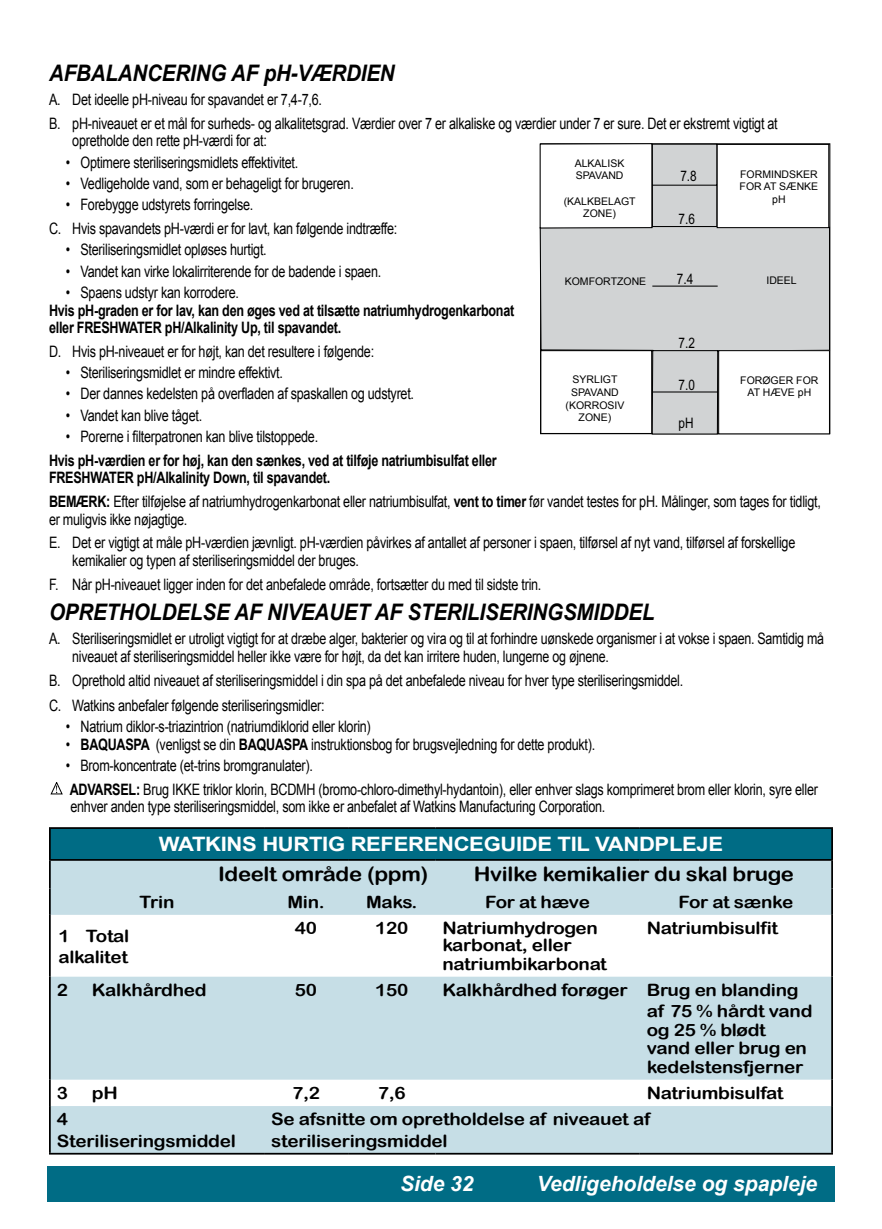
<style>
.page{position:relative;width:882px;height:1229px;background:#fff}
.page>*{position:absolute;margin:0;border:0;box-sizing:border-box;transform-origin:0 0}
.t1{font:italic 700 22.75px "Arial";letter-spacing:-.005em;color:#000;scale:.9 1}
.t2{font:italic 700 21px "Arial";color:#fff}
.t3{font:19.78px "Arial Rounded MT Bold";letter-spacing:-.015em;color:#000;scale:1.11 1}
.t4{font:700 19.78px "Arial";letter-spacing:-.015em;color:#fff;scale:1.11 1}
.t5{font:16.97px/21.2px "Arial Rounded MT Bold";letter-spacing:-.015em;color:#000;scale:1.11 1}
.t6{font:15.75px/23.8px "Arial";letter-spacing:-.02em;color:#000;scale:.8 1}
.t7{font:700 15.75px/17.5px "Arial";letter-spacing:-.02em;color:#000;scale:.8 1}
.t8{font:14.53px "Arial Narrow";color:#000}
.t9{font:10.5px/12.6px "Arial";color:#000;text-align:center}
.s1{font-weight:700}
</style>
<div class="page">
<div style="left:47px;top:1166px;width:788px;height:35px;background:#006c85"></div>
<div style="left:540px;top:143px;width:290px;height:291px;background:#d1d3d4"></div>
<div style="left:540px;top:144px;width:112px;height:84px;background:#fff"></div>
<div style="left:540px;top:143px;width:112px;height:85px;border:1px solid #000"></div>
<div style="left:717px;top:144px;width:112px;height:84px;background:#fff"></div>
<div style="left:717px;top:144px;width:112px;height:84px;border:1px solid #000"></div>
<div style="left:541px;top:351px;width:111px;height:82px;background:#fff"></div>
<div style="left:540px;top:350px;width:112px;height:84px;border:1px solid #000"></div>
<div style="left:719px;top:351px;width:110px;height:83px;background:#fff"></div>
<div style="left:718px;top:350px;width:112px;height:84px;border:1px solid #000"></div>
<svg style="left:51px;top:782px;width:12px;height:12px"></svg>
<div style="left:50px;top:828px;width:782px;height:32px;background:#006c85"></div>
<svg style="left:51px;top:860px;width:780px;height:292px;fill:#c6dee6"></svg>
<hr style="left:831px;top:829px;width:2px;height:30px;background:#000">
<hr style="left:49px;top:860px;width:2px;height:28px;background:#000">
<hr style="left:49px;top:914px;width:2px;height:62px;background:#000">
<hr style="left:49px;top:976px;width:2px;height:103px;background:#000">
<hr style="left:49px;top:1079px;width:2px;height:27px;background:#000">
<hr style="left:49px;top:1106px;width:2px;height:46px;background:#000">
<hr style="left:49px;top:1152px;width:215px;height:2px;background:#000">
<hr style="left:831px;top:1106px;width:2px;height:46px;background:#000">
<hr style="left:264px;top:1152px;width:84px;height:2px;background:#000">
<hr style="left:348px;top:1152px;width:87px;height:2px;background:#000">
<hr style="left:435px;top:1152px;width:205px;height:2px;background:#000">
<hr style="left:640px;top:1152px;width:193px;height:2px;background:#000">
<hr style="left:831px;top:860px;width:2px;height:28px;background:#000">
<hr style="left:831px;top:914px;width:2px;height:62px;background:#000">
<hr style="left:831px;top:976px;width:2px;height:103px;background:#000">
<hr style="left:831px;top:1079px;width:2px;height:27px;background:#000">
<hr style="left:49px;top:827px;width:215px;height:2px;background:#000">
<hr style="left:49px;top:829px;width:2px;height:30px;background:#000">
<hr style="left:264px;top:827px;width:84px;height:2px;background:#000">
<hr style="left:348px;top:827px;width:87px;height:2px;background:#000">
<hr style="left:435px;top:827px;width:205px;height:2px;background:#000">
<hr style="left:640px;top:827px;width:193px;height:2px;background:#000">
<hr style="left:49px;top:859px;width:215px;height:1px;background:#000">
<hr style="left:264px;top:859px;width:84px;height:1px;background:#000">
<hr style="left:348px;top:859px;width:87px;height:1px;background:#000">
<hr style="left:435px;top:859px;width:205px;height:1px;background:#000">
<hr style="left:640px;top:859px;width:193px;height:1px;background:#000">
<hr style="left:49px;top:888px;width:2px;height:26px;background:#000">
<hr style="left:831px;top:888px;width:2px;height:26px;background:#000">
<h1 class="t1" style="left:49px;top:59px;width:386px">AFBALANCERING AF pH-VÆRDIEN</h1>
<p class="t6" style="left:49px;top:88px;width:912px">A. Det ideelle pH-niveau for spavandet er 7,4-7,6.<br>B. pH-niveauet er et mål for surheds- og alkalitetsgrad. Værdier over 7 er alkaliske og værdier under 7 er sure. Det er ekstremt vigtigt at</p>
<p class="t6" style="left:72px;top:129px;width:245px">opretholde den rette pH-værdi for at:</p>
<p class="t6" style="left:66px;top:150px;width:292px">• Optimere steriliseringsmidlets effektivitet.</p>
<p class="t6" style="left:66px;top:172px;width:361px">• Vedligeholde vand, som er behageligt for brugeren.</p>
<p class="t6" style="left:49px;top:193px;width:437px;text-indent:17px">• Forebygge udstyrets forringelse.<br>C. Hvis spavandets pH-værdi er for lavt, kan følgende indtræffe:</p>
<p class="t6" style="left:66px;top:238px;width:252px">• Steriliseringsmidlet opløses hurtigt.</p>
<p class="t6" style="left:66px;top:259px;width:396px">• Vandet kan virke lokalirriterende for de badende i spaen.</p>
<p class="t6" style="left:66px;top:281px;width:218px">• Spaens udstyr kan korrodere.</p>
<p class="t7" style="left:49px;top:302px;width:583px">Hvis pH-graden er for lav, kan den øges ved at tilsætte natriumhydrogenkarbonat eller FRESHWATER pH/Alkalinity Up, til spavandet.</p>
<p class="t6" style="left:49px;top:339px;width:408px">D. Hvis pH-niveauet er for højt, kan det resultere i følgende:</p>
<p class="t6" style="left:66px;top:361px;width:273px">• Steriliseringsmidlet er mindre effektivt.</p>
<p class="t6" style="left:66px;top:382px;width:437px">• Der dannes kedelsten på overfladen af spaskallen og udstyret.</p>
<p class="t6" style="left:66px;top:403px;width:172px">• Vandet kan blive tåget.</p>
<p class="t6" style="left:66px;top:425px;width:317px">• Porerne i filterpatronen kan blive tilstoppede.</p>
<p class="t7" style="left:49px;top:452px;width:561px">Hvis pH-værdien er for høj, kan den sænkes, ved at tilføje natriumbisulfat eller<br>FRESHWATER pH/Alkalinity Down, til spavandet.</p>
<p class="t6" style="left:49px;top:493px;width:966px;line-height:17.5px"><span class="s1">BEMÆRK:</span> Efter tilføjelse af natriumhydrogenkarbonat eller natriumbisulfat, <span class="s1">vent to timer</span> før vandet testes for pH. Målinger, som tages for tidligt, er muligvis ikke nøjagtige.</p>
<p class="t6" style="left:72px;top:534px;width:905px;line-height:17.5px;text-indent:-23px">E. Det er vigtigt at måle pH-værdien jævnligt. pH-værdien påvirkes af antallet af personer i spaen, tilførsel af nyt vand, tilførsel af forskellige kemikalier og typen af steriliseringsmiddel der bruges.</p>
<p class="t6" style="left:49px;top:572px;width:617px">F. Når pH-niveauet ligger inden for det anbefalede område, fortsætter du med til sidste trin.</p>
<h1 class="t1" style="left:49px;top:597px;width:674px">OPRETHOLDELSE AF NIVEAUET AF STERILISERINGSMIDDEL</h1>
<p class="t6" style="left:72px;top:630px;width:941px;line-height:17.5px;text-indent:-23px">A. Steriliseringsmidlet er utroligt vigtigt for at dræbe alger, bakterier og vira og til at forhindre uønskede organismer i at vokse i spaen. Samtidig må niveauet af steriliseringsmiddel heller ikke være for højt, da det kan irritere huden, lungerne og øjnene.</p>
<p class="t6" style="left:49px;top:667px;width:794px;line-height:25.4px">B. Oprethold altid niveauet af steriliseringsmiddel i din spa på det anbefalede niveau for hver type steriliseringsmiddel.<br>C. Watkins anbefaler følgende steriliseringsmidler:</p>
<p class="t6" style="left:66px;top:715px;width:383px">• Natrium diklor-s-triazintrion (natriumdiklorid eller klorin)</p>
<p class="t6" style="left:66px;top:732px;width:663px">• <span class="s1">BAQUASPA</span> (venligst se din <span class="s1">BAQUASPA</span> instruktionsbog for brugsvejledning for dette produkt).</p>
<p class="t6" style="left:66px;top:753px;width:941px">• Brom-koncentrate (et-trins bromgranulater).<br><span class="s1">ADVARSEL:</span> Brug IKKE triklor klorin, BCDMH (bromo-chloro-dimethyl-hydantoin), eller enhver slags komprimeret brom eller klorin, syre eller</p>
<p class="t6" style="left:70px;top:795px;width:670px">enhver anden type steriliseringsmiddel, som ikke er anbefalet af Watkins Manufacturing Corporation.</p>
<p class="t4" style="left:159px;top:831px;width:510px">WATKINS HURTIG REFERENCEGUIDE TIL VANDPLEJE</p>
<p class="t3" style="left:218px;top:862px;width:191px">Ideelt område (ppm)</p>
<p class="t3" style="left:474px;top:862px;width:290px">Hvilke kemikalier du skal bruge</p>
<p class="t5" style="left:139px;top:891px;width:33px">Trin</p>
<p class="t5" style="left:287px;top:891px;width:35px">Min.</p>
<p class="t5" style="left:366px;top:891px;width:48px">Maks.</p>
<p class="t5" style="left:485px;top:891px;width:96px">For at hæve</p>
<p class="t5" style="left:679px;top:891px;width:105px">For at sænke</p>
<p class="t5" style="left:59px;top:925px;width:65px">1 Total alkalitet</p>
<p class="t9" style="left:575px;top:157px;width:51px;text-align:left">ALKALISK<br>SPAVAND</p>
<p class="t9" style="left:564px;top:195px;width:73px">(KALKBELAGT<br>ZONE)</p>
<p class="t9" style="left:740px;top:168px;width:80px">FORMINDSKER<br>FOR AT SÆNKE pH</p>
<p class="t8" style="left:680px;top:165px;width:18px">7.8</p>
<p class="t8" style="left:679px;top:209px;width:18px">7.6</p>
<p class="t8" style="left:677px;top:268px;width:18px">7.4</p>
<p class="t9" style="left:565px;top:275px;width:83px">KOMFORTZONE</p>
<p class="t9" style="left:766px;top:274px;width:32px">IDEEL</p>
<p class="t8" style="left:679px;top:332px;width:18px">7.2</p>
<p class="t9" style="left:566px;top:373px;width:60px">SYRLIGT<br>SPAVAND (KORROSIV<br>ZONE)</p>
<p class="t9" style="left:740px;top:374px;width:80px">FORØGER FOR<br>AT HÆVE pH</p>
<p class="t8" style="left:679px;top:374px;width:18px">7.0</p>
<p class="t8" style="left:679px;top:412px;width:17px">pH</p>
<p class="t5" style="left:295px;top:917px;width:21px">40</p>
<p class="t5" style="left:375px;top:917px;width:31px">120</p>
<p class="t5" style="left:442px;top:919px;width:150px;line-height:17.7px">Natriumhydrogen karbonat, eller natriumbikarbonat</p>
<p class="t5" style="left:647px;top:917px;width:120px">Natriumbisulfit</p>
<p class="t5" style="left:57px;top:979px;width:12px">2</p>
<p class="t5" style="left:92px;top:979px;width:105px">Kalkhårdhed</p>
<p class="t5" style="left:295px;top:979px;width:21px">50</p>
<p class="t5" style="left:375px;top:979px;width:31px">150</p>
<p class="t5" style="left:647px;top:979px;width:151px;text-indent:-204px">Kalkhårdhed forøger Brug en blanding af 75 % hårdt vand</p>
<p class="t5" style="left:647px;top:1020px;width:146px;line-height:18.4px">og 25 % blødt vand eller brug en kedelstensfjerner</p>
<p class="t5" style="left:57px;top:1082px;width:12px">3</p>
<p class="t5" style="left:92px;top:1082px;width:25px">pH</p>
<p class="t5" style="left:292px;top:1082px;width:27px">7,2</p>
<p class="t5" style="left:378px;top:1082px;width:27px">7,6</p>
<p class="t5" style="left:647px;top:1082px;width:125px">Natriumbisulfat</p>
<p class="t5" style="left:57px;top:1108px;width:163px">4<br>Steriliseringsmiddel</p>
<p class="t5" style="left:271px;top:1108px;width:343px">Se afsnitte om opretholdelse af niveauet af steriliseringsmiddel</p>
<h2 class="t2" style="left:400px;top:1170px;width:75px">Side 32</h2>
<h2 class="t2" style="left:537px;top:1170px;width:282px">Vedligeholdelse og spapleje</h2>
</div>
